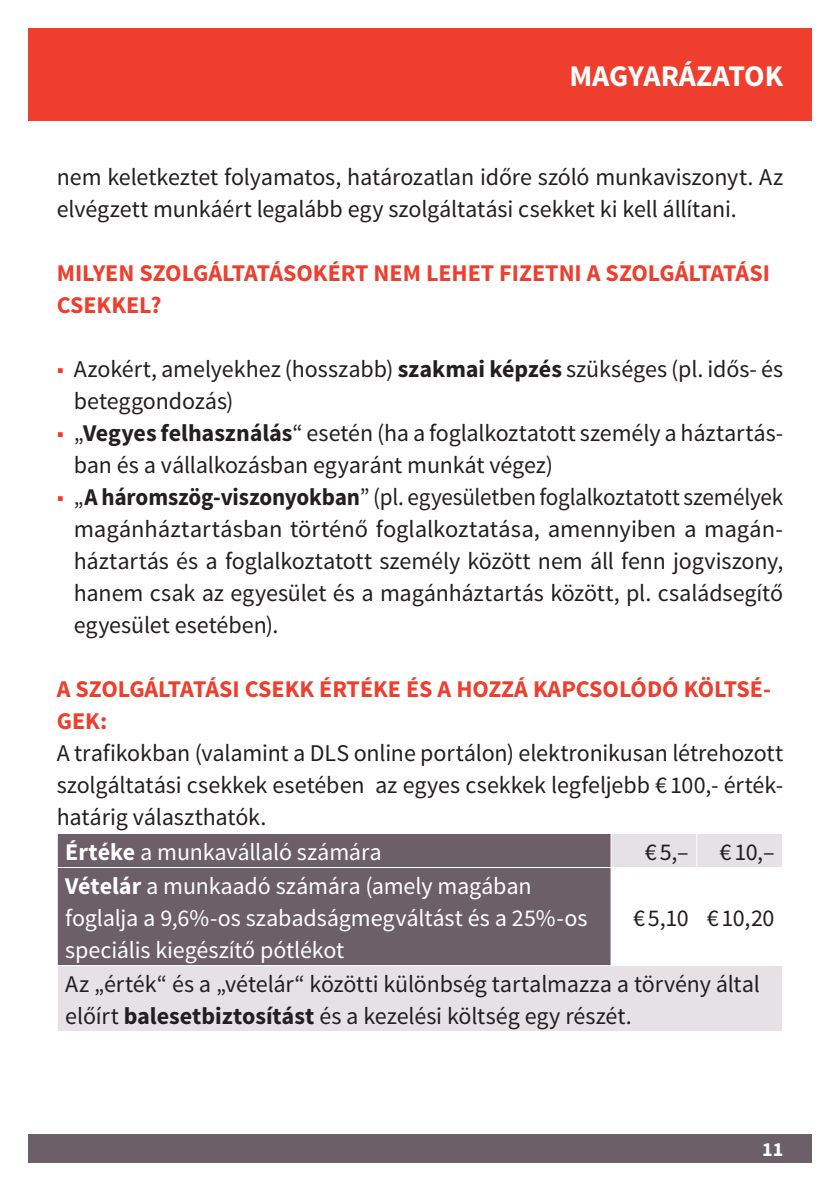
<style>
.page{position:relative;width:840px;height:1191px;background:#fff}
.page>*{position:absolute;margin:0;border:0;box-sizing:border-box;transform-origin:0 0}
.Überschrift_1_Ebene{font:700 30px "Source Sans Pro";color:#fff}
.Fliesstext{font:24px/32px "Source Sans Pro";letter-spacing:-.005em;color:#231f20}
.Fliesstext-2{font:24px/32px "Source Sans Pro";letter-spacing:-.005em;color:#231f20;text-align:justify;scale:.96 1}
.Fliesstext-3{font:24px/32px "Source Sans Pro";letter-spacing:-.01em;color:#fff}
.Überschrift_2_Ebene{font:700 24px/32px "Source Sans Pro";color:#ef3e2e}
.t1{font:700 20px "Source Sans Pro";color:#fff}
.s1{color:#ef3e2e}
.s2{font-weight:700}
</style>
<div class="page">
<div style="left:28px;top:1134px;width:783px;height:28px;background:#6c5f67"></div>
<div style="left:28px;top:28px;width:783px;height:93px;background:#ef3e2e"></div>
<svg style="left:58px;top:834px;width:723px;height:197px;background:#aaa2a7"></svg>
<hr style="left:610px;top:834px;width:1px;height:33px;background:#fff">
<hr style="left:696px;top:834px;width:1px;height:33px;background:#fff">
<hr style="left:57px;top:867px;width:553px;height:1px;background:#fff">
<hr style="left:610px;top:867px;width:86px;height:1px;background:#fff">
<hr style="left:610px;top:868px;width:1px;height:97px;background:#fff">
<hr style="left:696px;top:867px;width:86px;height:1px;background:#fff">
<hr style="left:696px;top:868px;width:1px;height:97px;background:#fff">
<hr style="left:57px;top:965px;width:553px;height:1px;background:#fff">
<hr style="left:610px;top:965px;width:86px;height:1px;background:#fff">
<hr style="left:696px;top:965px;width:86px;height:1px;background:#fff">
<p class="Überschrift_1_Ebene" style="left:569px;top:57px;width:215px">MAGYARÁZATOK</p>
<p class="Fliesstext" style="left:57px;top:161px;width:727px">nem keletkeztet folyamatos, határozatlan időre szóló munkaviszonyt. Az elvégzett munkáért legalább egy szolgáltatási csekket ki kell állítani.</p>
<p class="Überschrift_2_Ebene" style="left:57px;top:258px;width:714px">MILYEN SZOLGÁLTATÁSOKÉRT NEM LEHET FIZETNI A SZOLGÁLTATÁSI<br>CSEKKEL?</p>
<p class="Fliesstext" style="left:74px;top:353px;width:710px;text-indent:-17px"><span class="s1">■</span> Azokért, amelyekhez (hosszabb) <span class="s2">szakmai képzés</span> szükséges (pl. idős- és beteggondozás)</p>
<p class="Fliesstext" style="left:74px;top:417px;width:710px;text-indent:-17px"><span class="s1">■</span> „<span class="s2">Vegyes felhasználás</span>“ esetén (ha a foglalkoztatott személy a háztartás&shy;ban és a vállalkozásban egyaránt munkát végez)</p>
<p class="Fliesstext-2" style="left:74px;top:481px;width:740px;text-indent:-17px"><span class="s1">■</span> „<span class="s2">A háromszög-viszonyokban</span>” (pl. egyesületben foglalkoztatott személyek magánháztartásban történő foglalkoztatása, amennyiben a magán&shy;háztartás és a foglalkoztatott személy között nem áll fenn jogviszony, hanem csak az egyesület és a magánháztartás között, pl. családsegítő egyesület esetében).</p>
<p class="Überschrift_2_Ebene" style="left:57px;top:674px;width:715px">A SZOLGÁLTATÁSI CSEKK ÉRTÉKE ÉS A HOZZÁ KAPCSOLÓDÓ KÖLTSÉ-<br>GEK:</p>
<p class="Fliesstext" style="left:57px;top:737px;width:727px;text-align:justify">A trafikokban (valamint a DLS online portálon) elektronikusan létrehozott szolgáltatási csekkek esetében az egyes csekkek legfeljebb €100,- érték&shy;határig választhatók.</p>
<p class="Fliesstext-3" style="left:65px;top:836px;width:318px"><span class="s2">Értéke</span> a munkavállaló számára</p>
<p class="Fliesstext" style="left:644px;top:836px;width:45px">€ 5,–</p>
<p class="Fliesstext" style="left:719px;top:836px;width:57px">€ 10,–</p>
<p class="Fliesstext-3" style="left:65px;top:870px;width:523px"><span class="s2">Vételár</span> a munkaadó számára (amely magában foglalja a 9,6%-os szabadságmegváltást és a 25%-os speciális kiegészítő pótlékot</p>
<p class="Fliesstext" style="left:632px;top:902px;width:57px">€ 5,10</p>
<p class="Fliesstext" style="left:706px;top:902px;width:69px">€ 10,20</p>
<p class="Fliesstext" style="left:65px;top:968px;width:695px">Az „érték“ és a „vételár“ közötti különbség tartalmazza a törvény által előírt <span class="s2">balesetbiztosítást</span> és a kezelési költség egy részét.</p>
<p class="t1" style="left:761px;top:1136px;width:23px">11</p>
</div>
